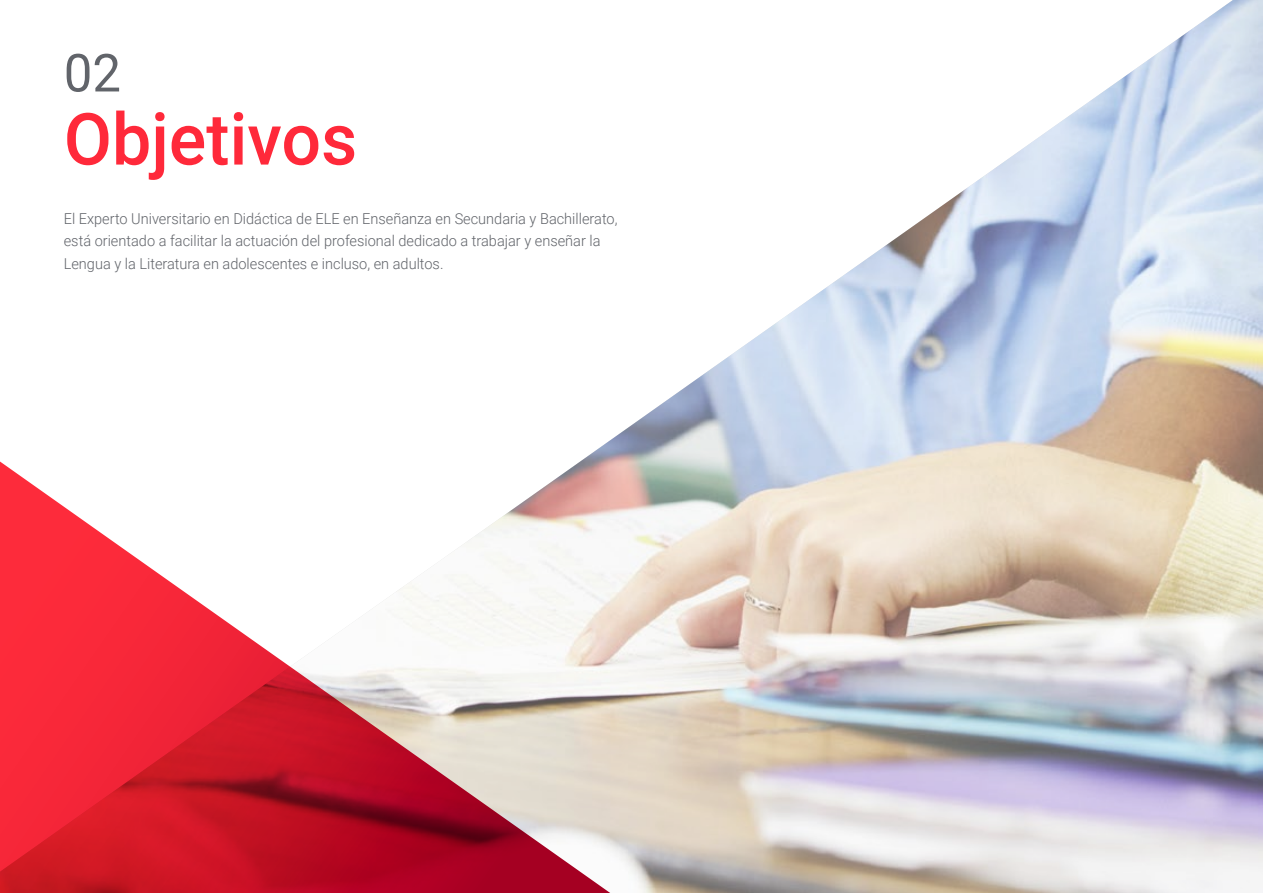
<style>
.page{position:relative;width:1263px;height:893px;background:#fff}
.page>*{position:absolute;margin:0;border:0;box-sizing:border-box;transform-origin:0 0}
.t1{font:500 72px "Roboto";color:#ff293a}
.t2{font:52.5px "Roboto";color:#61646a}
.t3{font:300 15px/22.5px "Roboto";color:#61646a}
</style>
<div class="page">
<img style="left:602px;top:0;width:661px;height:893px">
<svg style="left:0;top:446px;width:640px;height:447px"></svg>
<h2 class="t2" style="left:64px;top:36px;width:59px">02</h2>
<h1 class="t1" style="left:64px;top:89px;width:295px">Objetivos</h1>
<p class="t3" style="left:64px;top:207px;width:555px">El Experto Universitario en Didáctica de ELE en Enseñanza en Secundaria y Bachillerato, está orientado a facilitar la actuación del profesional dedicado a trabajar y enseñar la<br>Lengua y la Literatura en adolescentes e incluso, en adultos.</p>
</div>
